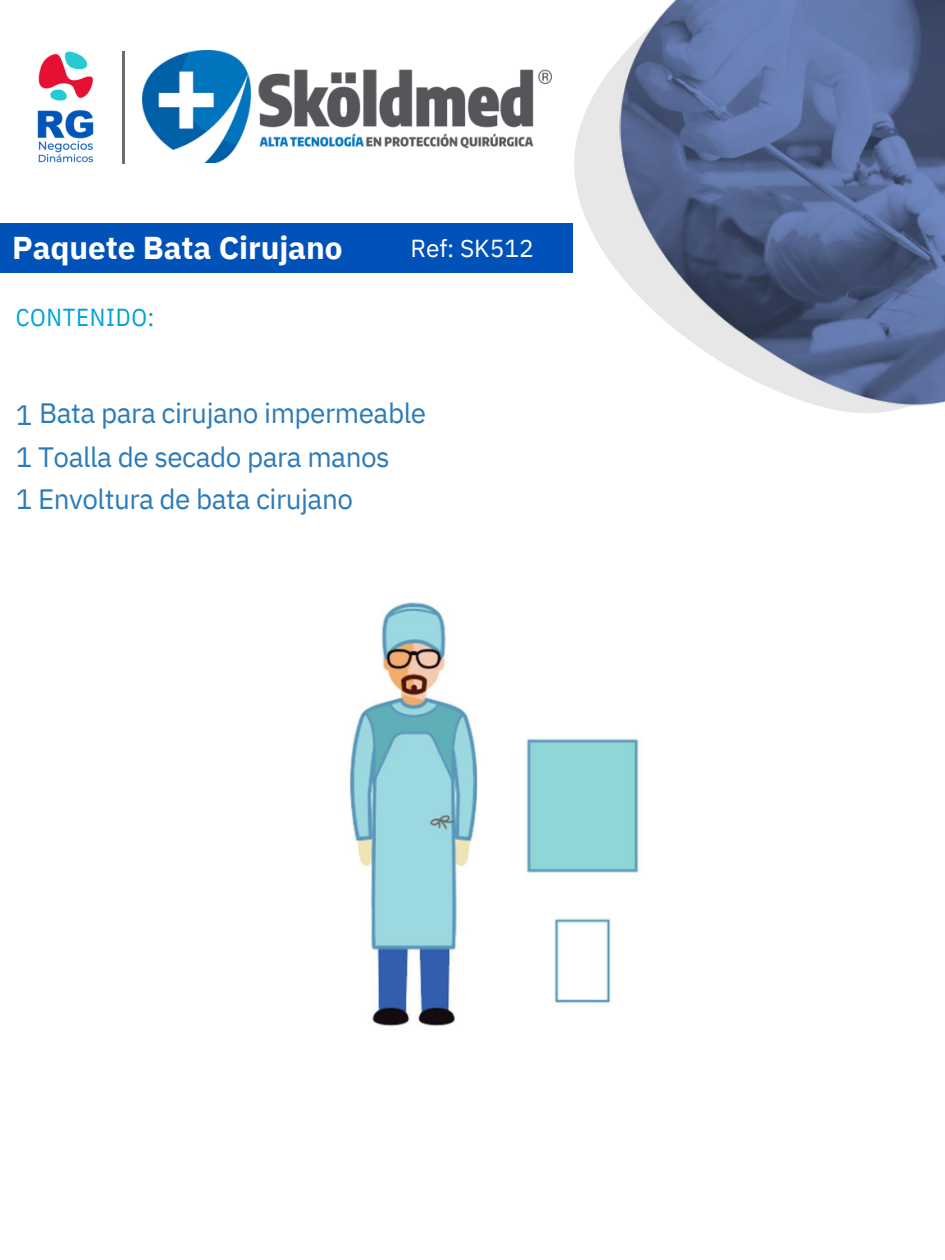
<style>
.page{position:relative;width:945px;height:1260px;background:#fff}
.page>*{position:absolute;margin:0;border:0;box-sizing:border-box;transform-origin:0 0}
.t1{font:700 31.5px "IBM Plex Sans";letter-spacing:-.005em;color:#fff}
.t2{font:28px "IBM Plex Sans";letter-spacing:-.02em;color:#2c7bb9}
.t3{font:24.5px "IBM Plex Sans Cond";letter-spacing:.03em;color:#00a2d5}
.t4{font:24.5px "IBM Plex Sans";letter-spacing:-.005em;color:#fff}
</style>
<div class="page">
<div style="left:0;top:223px;width:573px;height:50px;background:#0052b8"></div>
<svg style="left:574px;top:73px;width:34px;height:185px;fill:#e7e7e8"></svg>
<img style="left:608px;top:1px;width:337px;height:412px">
<img style="left:349px;top:602px;width:290px;height:424px">
<img style="left:143px;top:50px;width:408px;height:113px">
<img style="left:37px;top:51px;width:88px;height:113px">
<hr style="left:122px;top:51px;width:2px;height:113px;background:#686d6d">
<p class="t1" style="left:12px;top:226px;width:332px">Paquete Bata Cirujano</p>
<p class="t4" style="left:410px;top:232px;width:125px">Ref: SK512</p>
<p class="t3" style="left:16px;top:301px;width:140px">CONTENIDO:</p>
<p class="t2" style="left:16px;top:395px;width:412px">1 Bata para cirujano impermeable</p>
<p class="t2" style="left:16px;top:438px;width:375px">1 Toalla de secado para manos</p>
<p class="t2" style="left:16px;top:480px;width:339px">1 Envoltura de bata cirujano</p>
</div>
